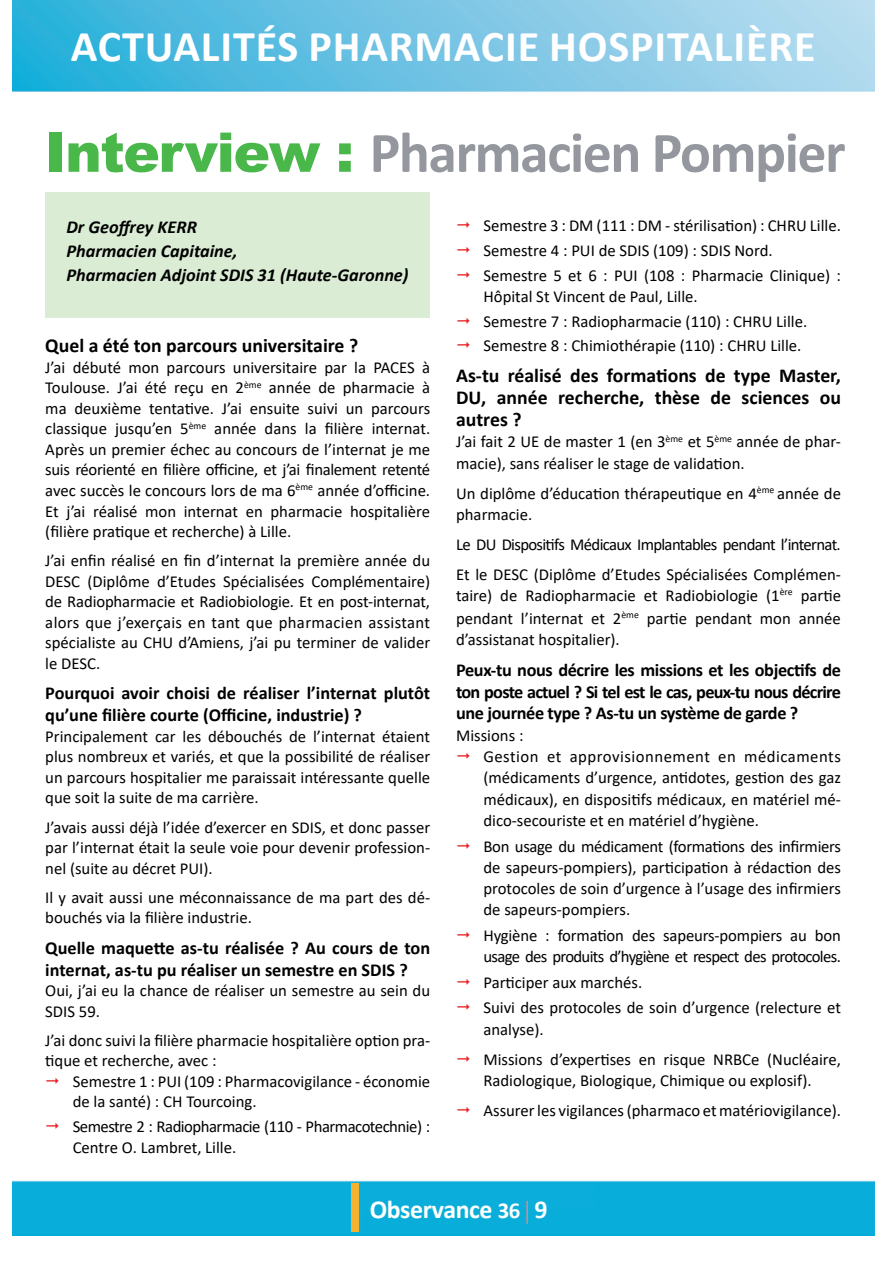
<style>
.page{position:relative;width:893px;height:1263px;background:#fff}
.page>*{position:absolute;margin:0;border:0;box-sizing:border-box;transform-origin:0 0}
.t1{font:700 57.75px "Calibri";letter-spacing:-.025em;color:#94989e}
.t2{font:700 44.1px "Calibri";letter-spacing:.02em;color:#fff}
.t3{font:700 25.8px "Calibri";letter-spacing:-.015em;color:#fff}
.t4{font:700 19.8px/22px "Calibri";color:#000;text-align:justify}
.t5{font:700 18.3px/21.9px "Calibri";color:#000}
.t6{font:italic 700 18.3px/24.2px "Calibri";color:#000}
.t7{font:16.65px/20.5px "Calibri";color:#000}
.t8{font:16.65px/29.8px "Calibri";letter-spacing:-.04em;color:#000}
.t9{font:16.65px/20.5px "Calibri";letter-spacing:-.03em;color:#000}
.s1{font-family:"Arial";font-weight:900;font-size:54.75px;color:#49b749}
.s2{font-size:22.8px}
.s3{font-family:"Helvetica LT Std";font-weight:300;font-size:22.8px;color:#f38484}
</style>
<div class="page">
<img style="left:12px;top:0;width:862px;height:1235px">
<div style="left:351px;top:1184px;width:8px;height:48px;background:#f5b130"></div>
<div style="left:45px;top:192px;width:385px;height:126px;background:#daecd4"></div>
<svg style="left:47px;top:1078px;width:12px;height:6px"></svg>
<svg style="left:47px;top:1123px;width:12px;height:6px"></svg>
<svg style="left:457px;top:222px;width:13px;height:6px"></svg>
<svg style="left:457px;top:247px;width:13px;height:6px"></svg>
<svg style="left:457px;top:272px;width:13px;height:6px"></svg>
<svg style="left:457px;top:317px;width:13px;height:6px"></svg>
<svg style="left:457px;top:342px;width:13px;height:6px"></svg>
<svg style="left:457px;top:753px;width:13px;height:6px"></svg>
<svg style="left:457px;top:842px;width:13px;height:6px"></svg>
<svg style="left:457px;top:932px;width:13px;height:6px"></svg>
<svg style="left:457px;top:979px;width:13px;height:6px"></svg>
<svg style="left:457px;top:1004px;width:13px;height:6px"></svg>
<svg style="left:457px;top:1055px;width:13px;height:6px"></svg>
<svg style="left:457px;top:1107px;width:13px;height:6px"></svg>
<h2 class="t2" style="left:71px;top:16px;width:746px">ACTUALITÉS PHARMACIE HOSPITALIÈRE</h2>
<h1 class="t1" style="left:45px;top:112px;width:802px"><span class="s1">Interview :</span> Pharmacien Pompier</h1>
<p class="t6" style="left:66px;top:214px;width:344px">Dr Geoffrey KERR<br>Pharmacien Capitaine,<br>Pharmacien Adjoint SDIS 31 (Haute-Garonne)</p>
<p class="t7" style="left:483px;top:213px;width:359px;line-height:24.9px">Semestre 3 : DM (111 : DM - stérilisation) : CHRU Lille.<br>Semestre 4 : PUI de SDIS (109) : SDIS Nord.<br>Semestre 5 et 6 : PUI (108 : Pharmacie Clinique) :</p>
<p class="t7" style="left:483px;top:283px;width:325px;line-height:24.9px">Hôpital St Vincent de Paul, Lille.<br>Semestre 7 : Radiopharmacie (110) : CHRU Lille.<br>Semestre 8 : Chimiothérapie (110) : CHRU Lille.</p>
<p class="t4" style="left:456px;top:364px;width:386px">As-tu réalisé des formations de type Master, DU, année recherche, thèse de sciences ou autres ?</p>
<p class="t7" style="left:456px;top:431px;width:386px;line-height:21.3px">J’ai fait 2 UE de master 1 (en 3<sup>ème</sup> et 5<sup>ème</sup> année de phar&shy;macie), sans réaliser le stage de validation.</p>
<p class="t7" style="left:456px;top:482px;width:386px;line-height:21.3px">Un diplôme d’éducation thérapeutique en 4<sup>ème</sup> année de pharmacie.</p>
<p class="t8" style="left:456px;top:529px;width:386px">Le DU Dispositifs Médicaux Implantables pendant l’internat.<br>Et le DESC (Diplôme d’Etudes Spécialisées Complémen-</p>
<p class="t7" style="left:456px;top:584px;width:386px;line-height:22.8px">taire) de Radiopharmacie et Radiobiologie (1<sup>ère</sup> partie pendant l’internat et 2<sup>ème</sup> partie pendant mon année</p>
<p class="t7" style="left:456px;top:629px;width:165px">d’assistanat hospitalier).</p>
<p class="t5" style="left:456px;top:658px;width:386px;text-align:justify">Peux-tu nous décrire les missions et les objectifs de ton poste actuel ? Si tel est le cas, peux-tu nous décrire une journée type ? As-tu un système de garde ?</p>
<p class="t7" style="left:483px;top:724px;width:359px;line-height:21.3px;text-indent:-27px">Missions :<br>Gestion et approvisionnement en médicaments (médicaments d’urgence, antidotes, gestion des gaz médicaux), en dispositifs médicaux, en matériel mé&shy;dico-secouriste et en matériel d’hygiène.</p>
<p class="t7" style="left:483px;top:835px;width:359px;line-height:21.3px;text-align:justify">Bon usage du médicament (formations des infirmiers de sapeurs-pompiers), participation à rédaction des protocoles de soin d’urgence à l’usage des infirmiers de sapeurs-pompiers.</p>
<p class="t8" style="left:483px;top:924px;width:359px;line-height:21.3px">Hygiène : formation des sapeurs-pompiers au bon usage des produits d’hygiène et respect des protocoles.</p>
<p class="t7" style="left:483px;top:969px;width:359px;line-height:25.7px">Participer aux marchés.<br>Suivi des protocoles de soin d’urgence (relecture et</p>
<p class="t7" style="left:483px;top:1014px;width:359px;line-height:29.8px">analyse).<br>Missions d’expertises en risque NRBCe (Nucléaire,</p>
<p class="t7" style="left:483px;top:1065px;width:359px;line-height:29.8px">Radiologique, Biologique, Chimique ou explosif).<br>Assurer les vigilances (pharmaco et matériovigilance).</p>
<p class="t4" style="left:45px;top:334px;width:314px">Quel a été ton parcours universitaire ?</p>
<p class="t7" style="left:45px;top:357px;width:386px;text-align:justify">J’ai débuté mon parcours universitaire par la PACES à Toulouse. J’ai été reçu en 2<sup>ème</sup> année de pharmacie à ma deuxième tentative. J’ai ensuite suivi un parcours classique jusqu’en 5<sup>ème</sup> année dans la filière internat.<br>Après un premier échec au concours de l’internat je me suis réorienté en filière officine, et j’ai finalement retenté avec succès le concours lors de ma 6<sup>ème</sup> année d’officine.<br>Et j’ai réalisé mon internat en pharmacie hospitalière (filière pratique et recherche) à Lille.</p>
<p class="t7" style="left:45px;top:550px;width:386px;text-align:justify">J’ai enfin réalisé en fin d’internat la première année du DESC (Diplôme d’Etudes Spécialisées Complémentaire) de Radiopharmacie et Radiobiologie. Et en post-internat, alors que j’exerçais en tant que pharmacien assistant spécialiste au CHU d’Amiens, j’ai pu terminer de valider le DESC.</p>
<p class="t5" style="left:45px;top:682px;width:386px">Pourquoi avoir choisi de réaliser l’internat plutôt qu’une filière courte (Officine, industrie) ?</p>
<p class="t7" style="left:45px;top:726px;width:386px;text-align:justify">Principalement car les débouchés de l’internat étaient plus nombreux et variés, et que la possibilité de réaliser un parcours hospitalier me paraissait intéressante quelle que soit la suite de ma carrière.</p>
<p class="t7" style="left:45px;top:816px;width:386px;text-align:justify">J’avais aussi déjà l’idée d’exercer en SDIS, et donc passer par l’internat était la seule voie pour devenir profession&shy;nel (suite au décret PUI).</p>
<p class="t7" style="left:45px;top:886px;width:386px">Il y avait aussi une méconnaissance de ma part des dé&shy;bouchés via la filière industrie.</p>
<p class="t5" style="left:45px;top:936px;width:386px">Quelle maquette as-tu réalisée ? Au cours de ton internat, as-tu pu réaliser un semestre en SDIS ?</p>
<p class="t7" style="left:45px;top:980px;width:386px">Oui, j’ai eu la chance de réaliser un semestre au sein du<br>SDIS 59.</p>
<p class="t7" style="left:45px;top:1030px;width:386px">J’ai donc suivi la filière pharmacie hospitalière option pra&shy;tique et recherche, avec :</p>
<p class="t7" style="left:73px;top:1071px;width:359px">Semestre 1 : PUI (109 : Pharmacovigilance - économie de la santé) : CH Tourcoing.</p>
<p class="t9" style="left:73px;top:1116px;width:359px">Semestre 2 : Radiopharmacie (110 - Pharmacotechnie) :<br>Centre O. Lambret, Lille.</p>
<h3 class="t3" style="left:370px;top:1191px;width:179px">Observance <span class="s2">36</span> <span class="s3">|</span> 9</h3>
</div>
